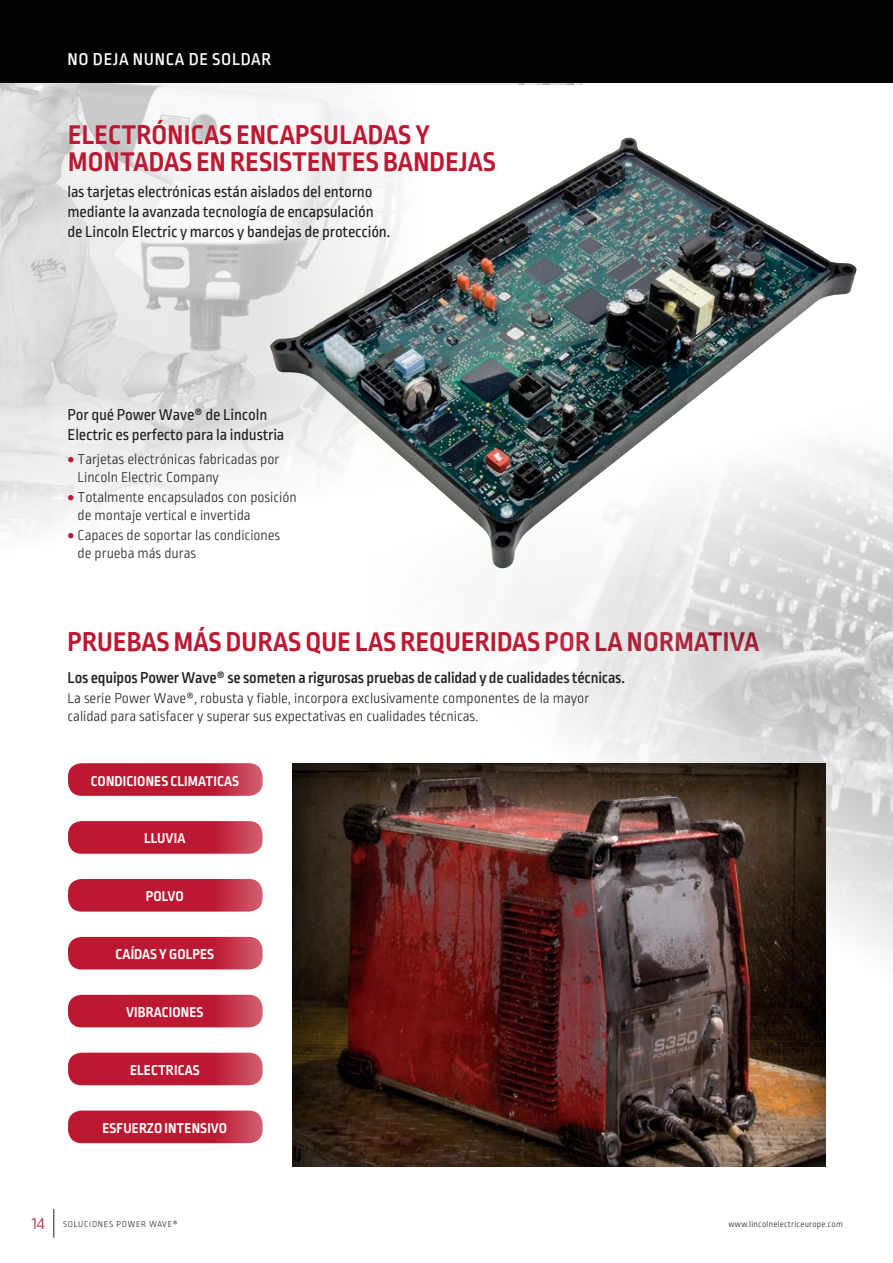
<style>
.page{position:relative;width:893px;height:1263px;background:#fff}
.page>*{position:absolute;margin:0;border:0;box-sizing:border-box;transform-origin:0 0}
.TITLE_ROPA{font:700 28.5px/27px "Ropa Sans Pro";letter-spacing:.01em;color:#bd1832}
.chapter_name_top{font:500 18px "Ropa Sans Pro";letter-spacing:.04em;color:#fff}
.main_txt{font:16.5px/20px "Ropa Sans Pro";letter-spacing:-.01em;color:#231f20}
.main_txt-2{font:500 16.5px "Ropa Sans Pro";letter-spacing:-.01em;color:#231f20}
.wypunktowanie{font:300 15px/18px "Ropa Sans Pro";letter-spacing:-.005em;color:#231f20}
.t1{font:700 15px "Ropa Sans Pro";letter-spacing:.01em;color:#fff}
.t2{font:300 9px "Ropa Sans Pro";letter-spacing:.025em;color:#231f20}
.t3{font:300 9px "Ropa Sans Pro";letter-spacing:.085em;color:#231f20}
.s1{color:#bd1832}
.s2{font-size:18px;color:#bd1832}
</style>
<div class="page">
<img style="left:0;top:83px;width:582px;height:451px">
<svg style="left:173px;top:85px;width:410px;height:449px;fill:#f6f6f7"></svg>
<img style="left:509px;top:447px;width:384px;height:505px">
<img style="left:270px;top:138px;width:587px;height:432px">
<div style="left:292px;top:761px;width:534px;height:406px;background:#231f20;opacity:.9"></div>
<svg style="left:68px;top:763px;width:195px;height:33px;background:#c0233c"></svg>
<svg style="left:68px;top:821px;width:195px;height:33px;background:#c0233c"></svg>
<svg style="left:68px;top:879px;width:195px;height:32px;background:#bf213a"></svg>
<svg style="left:68px;top:937px;width:195px;height:32px;background:#bf213a"></svg>
<svg style="left:68px;top:995px;width:195px;height:32px;background:#bf213a"></svg>
<svg style="left:68px;top:1053px;width:195px;height:32px;background:#bf2139"></svg>
<svg style="left:68px;top:1110px;width:195px;height:33px;background:#c0253d"></svg>
<div style="left:0;top:0;width:893px;height:83px;background:#010203"></div>
<svg style="left:54px;top:1209px;width:1px;height:28px"></svg>
<p class="chapter_name_top" style="left:68px;top:50px;width:205px">NO DEJA NUNCA DE SOLDAR</p>
<p class="TITLE_ROPA" style="left:68px;top:123px;width:429px">ELECTRÓNICAS ENCAPSULADAS Y<br>MONTADAS EN RESISTENTES BANDEJAS</p>
<p class="main_txt" style="left:68px;top:183px;width:324px">las tarjetas electrónicas están aislados del entorno mediante la avanzada tecnología de encapsulación de Lincoln Electric y marcos y bandejas de protección.</p>
<p class="main_txt" style="left:68px;top:405px;width:218px">Por qué Power Wave® de Lincoln<br>Electric es perfecto para la industria</p>
<p class="wypunktowanie" style="left:78px;top:451px;width:203px;text-indent:-10px"><span class="s1">•</span> Tarjetas electrónicas fabricadas por<br>Lincoln Electric Company</p>
<p class="wypunktowanie" style="left:78px;top:489px;width:221px;text-indent:-10px"><span class="s1">•</span> Totalmente encapsulados con posición de montaje vertical e invertida</p>
<p class="wypunktowanie" style="left:78px;top:527px;width:204px;text-indent:-10px"><span class="s1">•</span> Capaces de soportar las condiciones de prueba más duras</p>
<p class="TITLE_ROPA" style="left:68px;top:630px;width:693px">PRUEBAS MÁS DURAS QUE LAS REQUERIDAS POR LA NORMATIVA</p>
<p class="main_txt-2" style="left:68px;top:669px;width:559px">Los equipos Power Wave® se someten a rigurosas pruebas de calidad y de cualidades técnicas.</p>
<p class="wypunktowanie" style="left:68px;top:690px;width:523px">La serie Power Wave®, robusta y fiable, incorpora exclusivamente componentes de la mayor calidad para satisfacer y superar sus expectativas en cualidades técnicas.</p>
<p class="t1" style="left:91px;top:772px;width:150px">CONDICIONES CLIMATICAS</p>
<p class="t1" style="left:144px;top:830px;width:43px">LLUVIA</p>
<p class="t1" style="left:146px;top:888px;width:39px">POLVO</p>
<p class="t1" style="left:115px;top:946px;width:100px">CAÍDAS Y GOLPES</p>
<p class="t1" style="left:126px;top:1004px;width:79px">VIBRACIONES</p>
<p class="t1" style="left:130px;top:1061px;width:71px">ELECTRICAS</p>
<p class="t1" style="left:102px;top:1119px;width:126px">ESFUERZO INTENSIVO</p>
<p class="t3" style="left:32px;top:1220px;width:147px"><span class="s2">14</span> SOLUCIONES POWER WAVE®</p>
<p class="t2" style="left:729px;top:1220px;width:116px">www.lincolnelectriceurope.com</p>
</div>
